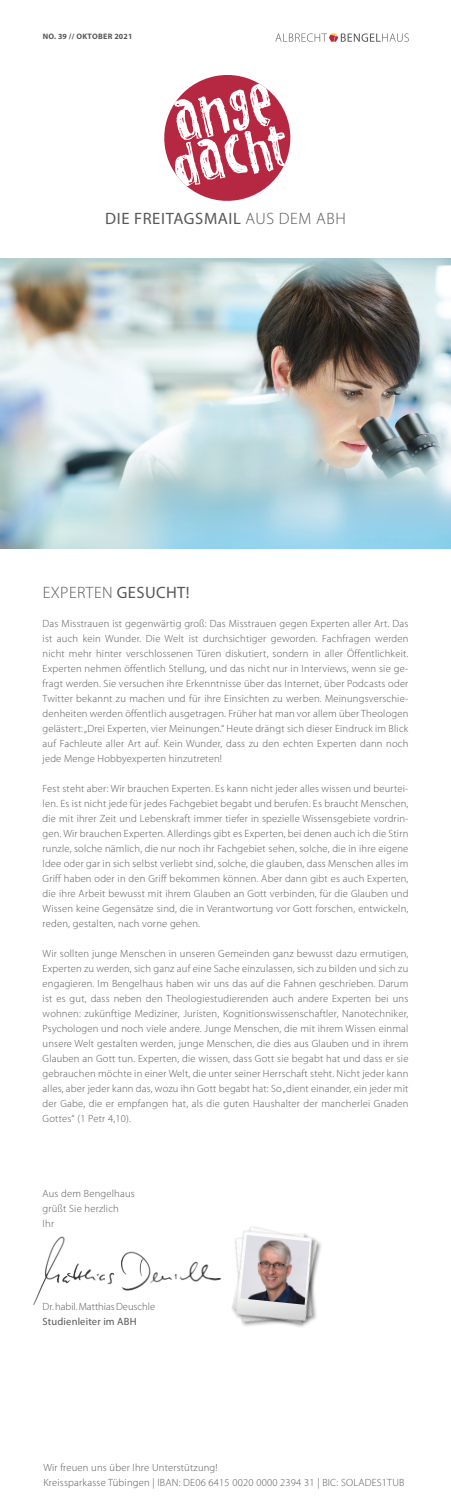
<style>
.page{position:relative;width:451px;height:1510px;background:#fff}
.page>*{position:absolute;margin:0;border:0;box-sizing:border-box;transform-origin:0 0}
.t1{font:16.5px "Myriad Pro";letter-spacing:.04em;color:#57585a}
.t2{font:300 16.5px "Myriad Pro";letter-spacing:.025em;color:#57585a}
.t3{font:300 10.5px/15px "Myriad Pro";letter-spacing:.02em;color:#57585a;text-align:justify}
.t4{font:300 10.5px "Myriad Pro";color:#57585a}
.t5{font:10.5px "Myriad Pro";letter-spacing:.015em;color:#57585a}
.t6{font:700 7.95px "Myriad Pro";letter-spacing:.04em;color:#57585a}
.s1{font-weight:300}
.s2{font-weight:400}
</style>
<div class="page">
<img style="left:275px;top:33px;width:134px;height:9px">
<img style="left:0;top:258px;width:450px;height:290px">
<svg style="left:164px;top:75px;width:127px;height:126px"></svg>
<img style="left:33px;top:1236px;width:184px;height:69px">
<img style="left:232px;top:1226px;width:89px;height:101px">
<img style="left:240px;top:1234px;width:69px;height:70px">
<p class="t6" style="left:43px;top:32px;width:91px">NO. 39 // OKTOBER 2021</p>
<h1 class="t1" style="left:105px;top:209px;width:242px">DIE FREITAGSMAIL <span class="s1">AUS DEM ABH</span></h1>
<h1 class="t2" style="left:43px;top:584px;width:148px">EXPERTEN <span class="s2">GESUCHT!</span></h1>
<p class="t3" style="left:43px;top:616px;width:367px">Das Misstrauen ist gegenwärtig groß: Das Misstrauen gegen Experten aller Art. Das ist auch kein Wunder. Die Welt ist durchsichtiger geworden. Fachfragen werden nicht mehr hinter verschlossenen Türen diskutiert, sondern in aller Öffentlichkeit.<br>Experten nehmen öffentlich Stellung, und das nicht nur in Interviews, wenn sie ge&shy;fragt werden. Sie versuchen ihre Erkenntnisse über das Internet, über Podcasts oder Twitter bekannt zu machen und für ihre Einsichten zu werben. Meinungsverschie&shy;denheiten werden öffentlich ausgetragen. Früher hat man vor allem über Theologen gelästert: „Drei Experten, vier Meinungen.“ Heute drängt sich dieser Eindruck im Blick auf Fachleute aller Art auf. Kein Wunder, dass zu den echten Experten dann noch jede Menge Hobbyexperten hinzutreten!</p>
<p class="t3" style="left:43px;top:781px;width:367px">Fest steht aber: Wir brauchen Experten. Es kann nicht jeder alles wissen und beurtei&shy;len. Es ist nicht jede für jedes Fachgebiet begabt und berufen. Es braucht Menschen, die mit ihrer Zeit und Lebenskraft immer tiefer in spezielle Wissensgebiete vordrin&shy;gen. Wir brauchen Experten. Allerdings gibt es Experten, bei denen auch ich die Stirn runzle, solche nämlich, die nur noch ihr Fachgebiet sehen, solche, die in ihre eigene Idee oder gar in sich selbst verliebt sind, solche, die glauben, dass Menschen alles im Griff haben oder in den Griff bekommen können. Aber dann gibt es auch Experten, die ihre Arbeit bewusst mit ihrem Glauben an Gott verbinden, für die Glauben und Wissen keine Gegensätze sind, die in Verantwortung vor Gott forschen, entwickeln, reden, gestalten, nach vorne gehen.</p>
<p class="t3" style="left:43px;top:946px;width:367px">Wir sollten junge Menschen in unseren Gemeinden ganz bewusst dazu ermutigen, Experten zu werden, sich ganz auf eine Sache einzulassen, sich zu bilden und sich zu engagieren. Im Bengelhaus haben wir uns das auf die Fahnen geschrieben. Darum ist es gut, dass neben den Theologiestudierenden auch andere Experten bei uns wohnen: zukünftige Mediziner, Juristen, Kognitionswissenschaftler, Nanotechniker, Psychologen und noch viele andere. Junge Menschen, die mit ihrem Wissen einmal unsere Welt gestalten werden, junge Menschen, die dies aus Glauben und in ihrem Glauben an Gott tun. Experten, die wissen, dass Gott sie begabt hat und dass er sie gebrauchen möchte in einer Welt, die unter seiner Herrschaft steht. Nicht jeder kann alles, aber jeder kann das, wozu ihn Gott begabt hat: So „dient einander, ein jeder mit der Gabe, die er empfangen hat, als die guten Haushalter der mancherlei Gnaden Gottes“ (1 Petr 4,10).</p>
<p class="t3" style="left:43px;top:1186px;width:94px;text-align:left">Aus dem Bengelhaus grüßt Sie herzlich<br>Ihr</p>
<p class="t4" style="left:43px;top:1300px;width:114px">Dr. habil. Matthias Deuschle</p>
<p class="t5" style="left:43px;top:1315px;width:95px">Studienleiter im ABH</p>
<p class="t3" style="left:43px;top:1460px;width:362px">Wir freuen uns über Ihre Unterstützung!<br>Kreissparkasse Tübingen | IBAN: DE06 6415 0020 0000 2394 31 | BIC: SOLADES1TUB</p>
</div>
